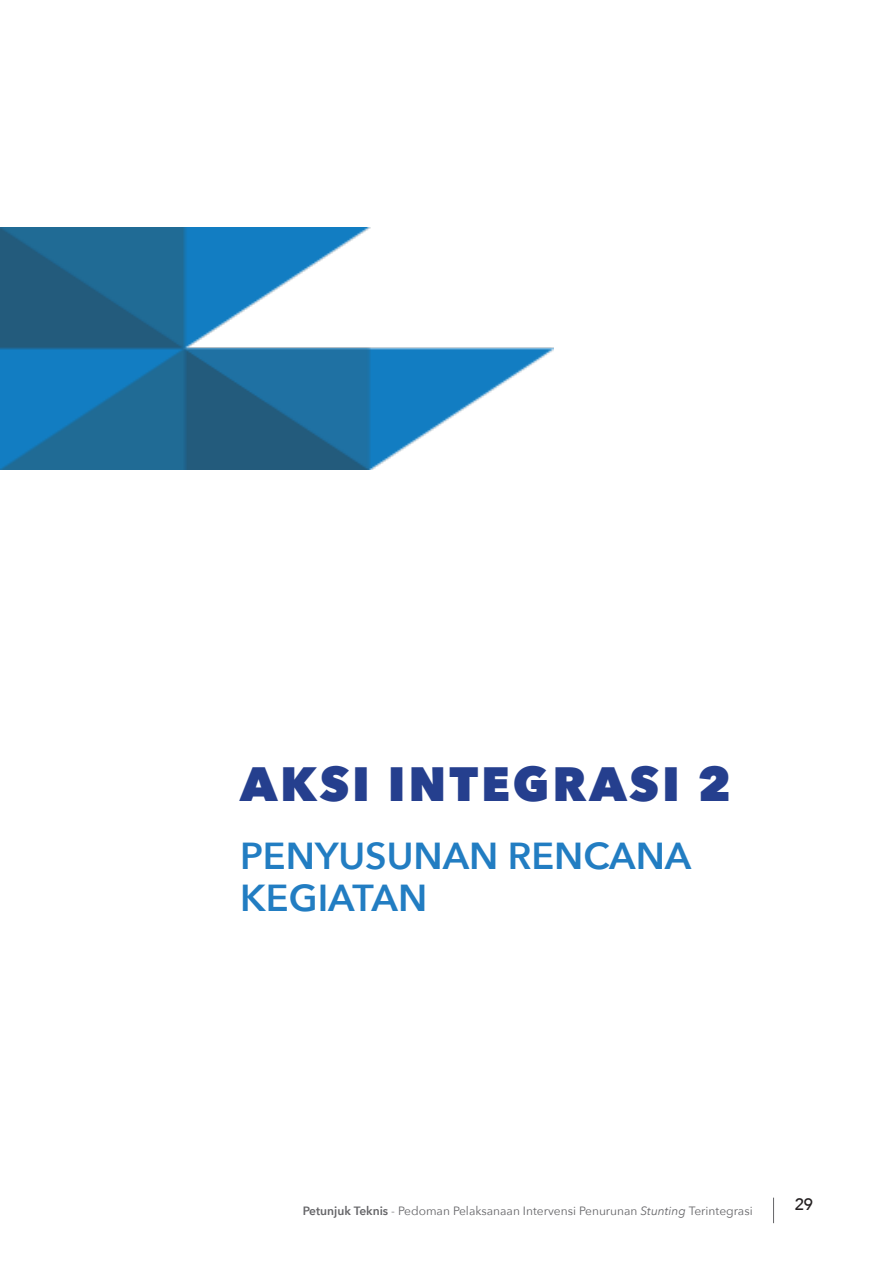
<style>
.page{position:relative;width:893px;height:1263px;background:#fff}
.page>*{position:absolute;margin:0;border:0;box-sizing:border-box;transform-origin:0 0}
.JUDUL_BAB_JUKNIS{font:800 48px "Avenir Next";letter-spacing:.06em;color:#253f8e}
.BODYCOPY{font:600 37.5px/42px "Avenir Next";color:#227dc2}
.t1{font:500 16.5px "Avenir";color:#231f20}
.t2{font:12px "Avenir Next";color:#656568}
.s1{font-weight:600}
.s2{font-style:italic}
</style>
<div class="page">
<svg style="left:773px;top:1197px;width:1px;height:26px"></svg>
<img style="left:1px;top:227px;width:553px;height:243px">
<p class="JUDUL_BAB_JUKNIS" style="left:240px;top:754px;width:493px">AKSI INTEGRASI 2</p>
<p class="BODYCOPY" style="left:240px;top:834px;width:453px">PENYUSUNAN RENCANA<br>KEGIATAN</p>
<p class="t2" style="left:303px;top:1201px;width:451px"><span class="s1">Petunjuk Teknis</span> - Pedoman Pelaksanaan Intervensi Penurunan <span class="s2">Stunting</span> Terintegrasi</p>
<h3 class="t1" style="left:795px;top:1195px;width:20px">29</h3>
</div>
